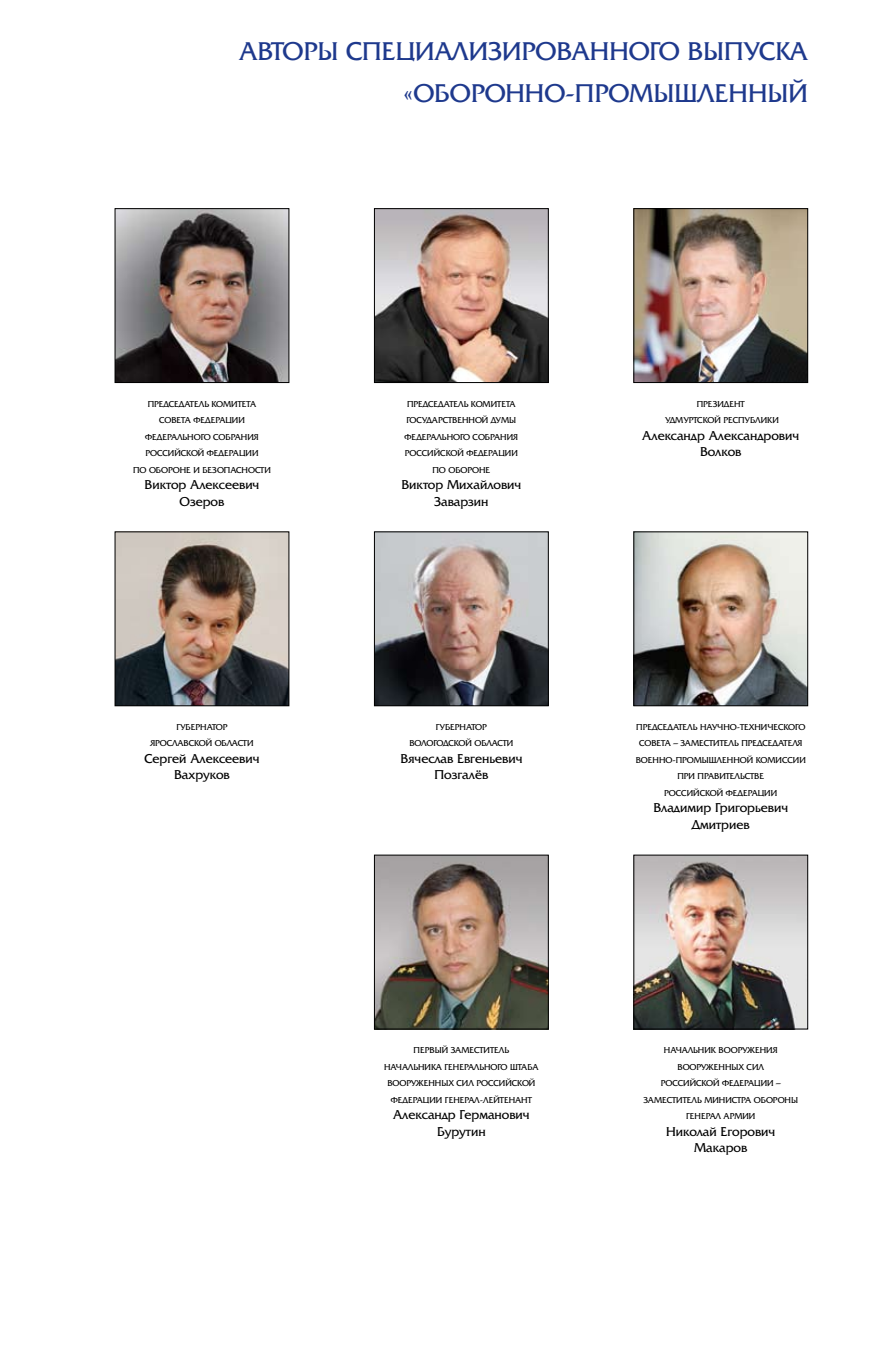
<style>
.page{position:relative;width:893px;height:1361px;background:#fff}
.page>*{position:absolute;margin:0;border:0;box-sizing:border-box;transform-origin:0 0}
.t1{font:27px/42px "AG Friquer";color:#1e398d}
.t2{font:13.5px/16.5px "AG Friquer";color:#000;text-align:center}
.t3{font:9px/16.5px "AG Friquer";color:#000}
.t4{font:9px "AG Friquer";letter-spacing:.105em;color:#000}
</style>
<div class="page">
<img style="left:376px;top:210px;width:171px;height:171px">
<div style="left:374px;top:208px;width:175px;height:175px;border:1px solid #000"></div>
<img style="left:636px;top:857px;width:170px;height:170px">
<div style="left:634px;top:855px;width:174px;height:174px;border:1px solid #000"></div>
<img style="left:636px;top:210px;width:170px;height:171px">
<div style="left:634px;top:208px;width:174px;height:175px;border:1px solid #000"></div>
<img style="left:117px;top:533px;width:170px;height:171px">
<div style="left:115px;top:531px;width:174px;height:175px;border:1px solid #000"></div>
<img style="left:376px;top:533px;width:171px;height:171px">
<div style="left:374px;top:531px;width:175px;height:175px;border:1px solid #000"></div>
<img style="left:636px;top:533px;width:170px;height:171px">
<div style="left:634px;top:531px;width:174px;height:175px;border:1px solid #000"></div>
<img style="left:376px;top:857px;width:171px;height:170px">
<div style="left:374px;top:855px;width:175px;height:174px;border:1px solid #000"></div>
<img style="left:117px;top:210px;width:170px;height:171px">
<div style="left:115px;top:208px;width:174px;height:175px;border:1px solid #000"></div>
<h1 class="t1" style="left:239px;top:30px;width:161px">АВТОРЫ СПЕЦИ</h1>
<h1 class="t1" style="left:435px;top:30px;width:36px">АЛИЗИР</h1>
<h1 class="t1" style="left:403px;top:30px;width:407px;text-indent:133px">ОВАННОГО ВЫПУСКА «ОБОРОННО-ПРОМЫШЛЕННЫЙ</h1>
<p class="t3" style="left:159px;top:396px;width:97px;text-indent:-11px">Председатель Комитета<br>Сов</p>
<p class="t3" style="left:145px;top:412px;width:101px;text-indent:31px">ета Федерации<br>Федерального</p>
<p class="t3" style="left:213px;top:429px;width:47px">Собрания</p>
<p class="t3" style="left:146px;top:445px;width:114px">Российской Федерации</p>
<p class="t3" style="left:133px;top:462px;width:92px">по обороне и безопа</p>
<p class="t3" style="left:236px;top:462px;width:36px">сности</p>
<h2 class="t2" style="left:145px;top:477px;width:116px">Виктор Алексеевич<br>Озеров</h2>
<p class="t3" style="left:150px;top:719px;width:105px;text-align:center">Губернатор<br>Ярослав ской о бласти</p>
<h2 class="t2" style="left:144px;top:750px;width:117px">Сергей Алексеевич<br>Вахруков</h2>
<p class="t3" style="left:405px;top:396px;width:113px">Председатель Комитета<br>Государственной Думы<br>Федерального</p>
<p class="t3" style="left:473px;top:429px;width:47px">Собрания</p>
<p class="t3" style="left:405px;top:445px;width:19px">РОССИЙС</p>
<p class="t3" style="left:446px;top:445px;width:34px">КОЙ ФЕДЕР</p>
<p class="t3" style="left:492px;top:445px;width:14px">АЦИИ</p>
<p class="t4" style="left:432px;top:465px;width:59px">по обороне</p>
<h2 class="t2" style="left:401px;top:477px;width:121px">Виктор Михайлович<br>Заварзин</h2>
<p class="t3" style="left:409px;top:719px;width:105px;text-align:center">Губернатор<br>Вологодско й о бласти</p>
<h2 class="t2" style="left:400px;top:750px;width:124px">Вячеслав Евгеньевич<br>Позгалёв</h2>
<p class="t3" style="left:384px;top:1042px;width:126px;text-indent:29px">Первый заместитель начальника Генерального</p>
<p class="t3" style="left:510px;top:1058px;width:28px">штаба</p>
<p class="t3" style="left:387px;top:1075px;width:150px">Вооруженных Сил Российской</p>
<p class="t3" style="left:391px;top:1091px;width:143px">Федерации генерал-лейтенант</p>
<h2 class="t2" style="left:393px;top:1106px;width:138px">Александр Германович<br>Бурутин</h2>
<p class="t3" style="left:665px;top:396px;width:115px;text-align:center">Президент<br>Удмуртской Республики</p>
<h2 class="t2" style="left:642px;top:427px;width:158px">Александр Александрович<br>Волков</h2>
<p class="t3" style="left:636px;top:719px;width:154px">Председатель Научно-технического</p>
<p class="t3" style="left:639px;top:735px;width:165px">сов ета – заместитель Председателя</p>
<p class="t3" style="left:636px;top:752px;width:172px">Военно-промышленной комиссии</p>
<p class="t3" style="left:677px;top:768px;width:88px">п ри Прав ительстве</p>
<p class="t3" style="left:664px;top:785px;width:114px">Российской Федерации</p>
<h2 class="t2" style="left:653px;top:800px;width:136px">Владимир Григорьевич<br>Дмитриев</h2>
<p class="t3" style="left:664px;top:1042px;width:62px">Начальник воо</p>
<p class="t3" style="left:738px;top:1042px;width:41px">ружения</p>
<p class="t3" style="left:677px;top:1058px;width:88px">Вооруженных Сил</p>
<p class="t3" style="left:661px;top:1075px;width:121px">Российской Федерации –</p>
<p class="t3" style="left:643px;top:1091px;width:156px">заместитель Министра обо роны</p>
<p class="t3" style="left:686px;top:1108px;width:71px">генерал армии</p>
<h2 class="t2" style="left:666px;top:1123px;width:111px">Николай Егорович<br>Макаров</h2>
</div>
